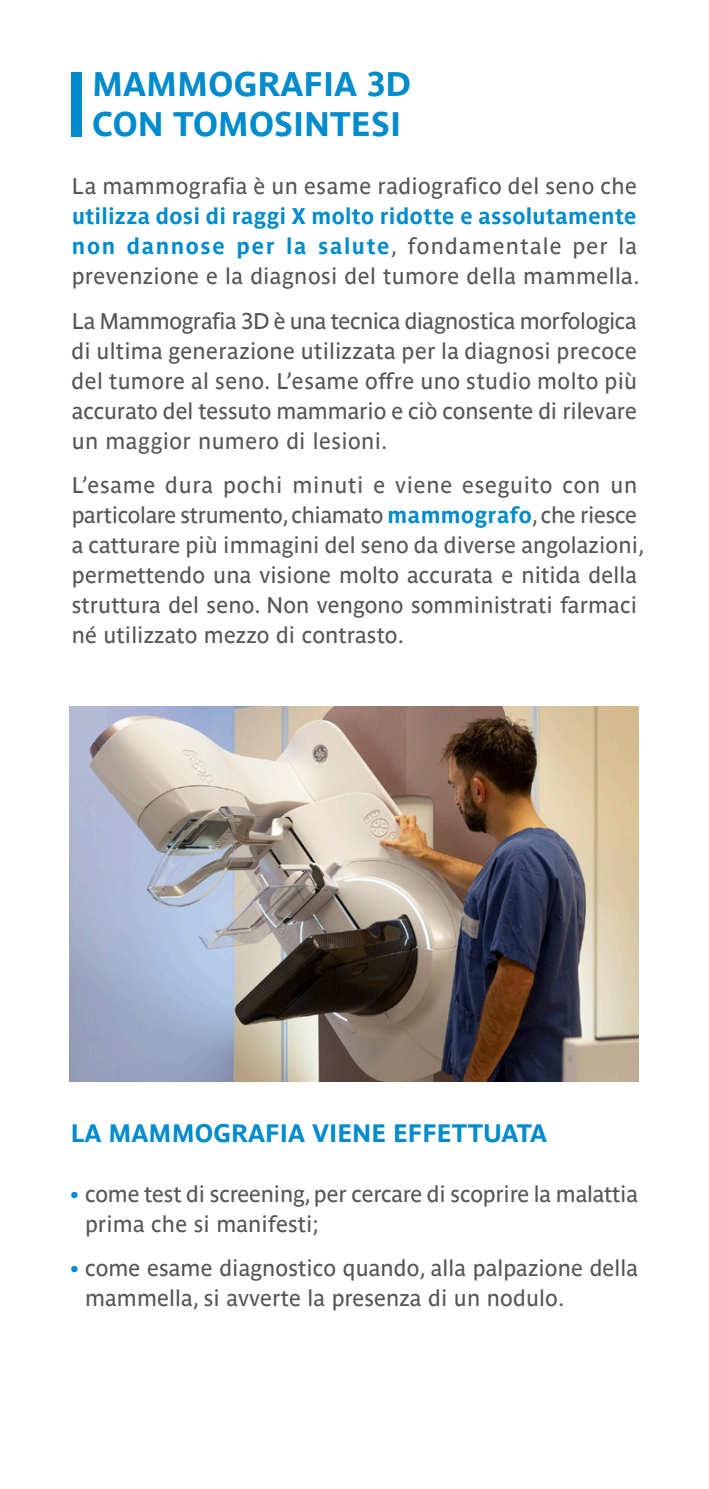
<style>
.page{position:relative;width:709px;height:1489px;background:#fff}
.page>*{position:absolute;margin:0;border:0;box-sizing:border-box;transform-origin:0 0}
.t1{font:700 33.75px/40px "Parisine Ptf";color:#008bcc}
.t2{font:700 25px "Parisine Ptf";color:#008bcc}
.t3{font:22.5px/30px "Parisine Ptf";letter-spacing:.005em;color:#575756}
.s1{font-weight:700;color:#008bcc}
</style>
<div class="page">
<div style="left:71px;top:72px;width:10px;height:64px;background:#008bcc"></div>
<img style="left:69px;top:707px;width:569px;height:374px">
<p class="t1" style="left:92px;top:61px;width:321px">MAMMOGRAFIA 3D<br>CON TOMOSINTESI</p>
<p class="t3" style="left:72px;top:169px;width:569px">La mammografia è un esame radiografico del seno che <span class="s1">utilizza dosi di raggi X molto ridotte e assolutamente non dannose per la salute</span>, fondamentale per la prevenzione e la diagnosi del tumore della mammella.</p>
<p class="t3" style="left:72px;top:303px;width:567px;text-align:justify">La Mammografia 3D è una tecnica diagnostica morfologica di ultima generazione utilizzata per la diagnosi precoce del tumore al seno. L’esame offre uno studio molto più accurato del tessuto mammario e ciò consente di rilevare un maggior numero di lesioni.</p>
<p class="t3" style="left:72px;top:468px;width:574px">L’esame dura pochi minuti e viene eseguito con un particolare strumento, chiamato <span class="s1">mammografo</span>, che riesce a catturare più immagini del seno da diverse angolazioni, permettendo una visione molto accurata e nitida della struttura del seno. Non vengono somministrati farmaci né utilizzato mezzo di contrasto.</p>
<p class="t2" style="left:71px;top:1114px;width:478px">LA MAMMOGRAFIA VIENE EFFETTUATA</p>
<p class="t3" style="left:85px;top:1176px;width:554px;text-indent:-14px"><span class="s1">•</span> come test di screening, per cercare di scoprire la malattia prima che si manifesti;</p>
<p class="t3" style="left:85px;top:1250px;width:554px;text-indent:-14px"><span class="s1">•</span> come esame diagnostico quando, alla palpazione della mammella, si avverte la presenza di un nodulo.</p>
</div>
